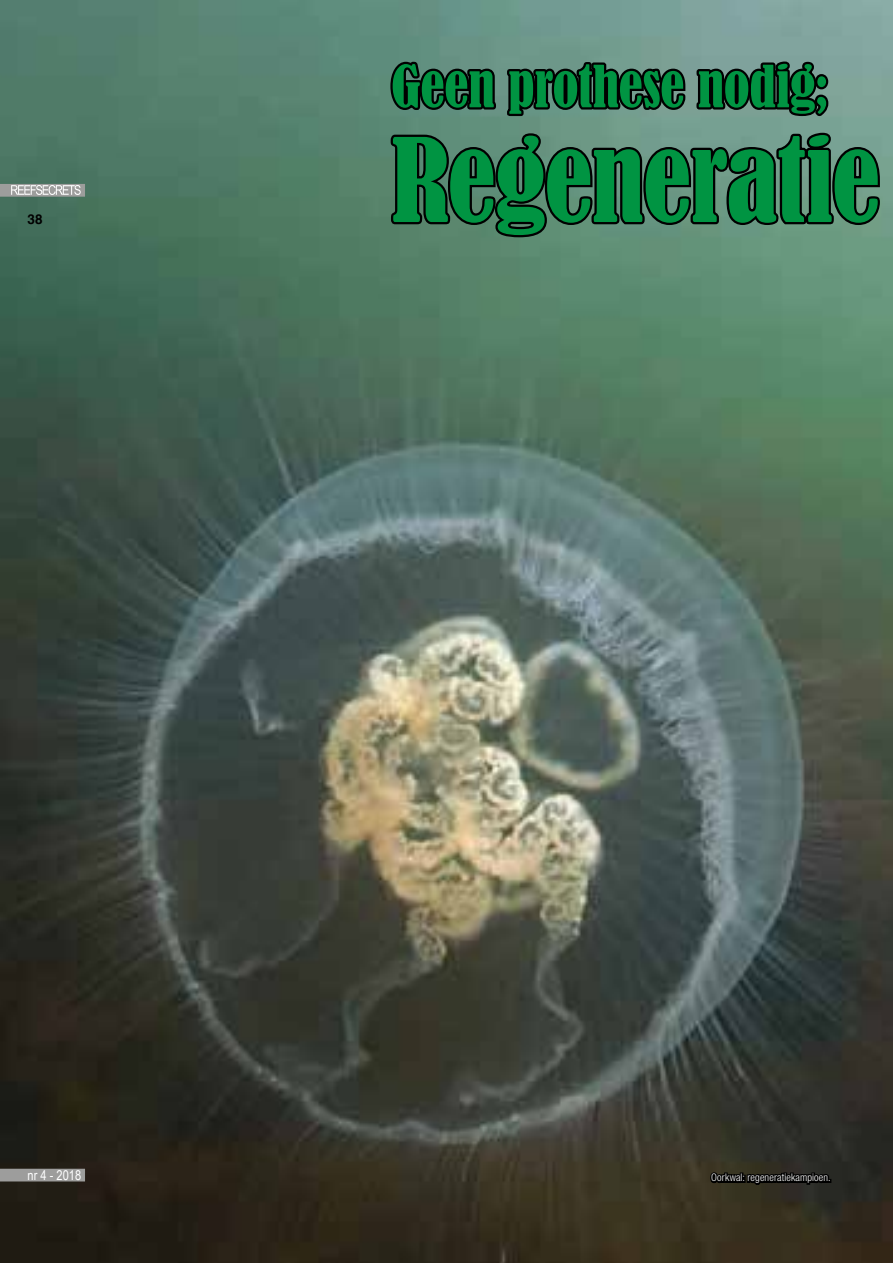
<style>
.page{position:relative;width:893px;height:1263px;background:#fff}
.page>*{position:absolute;margin:0;border:0;box-sizing:border-box;transform-origin:0 0}
.t1{font:condensed 108px "Bernard";letter-spacing:-.015em;color:#009442}
.t2{font:condensed 54px "Bernard";letter-spacing:-.005em;color:#009442}
.t3{font:13.5px "Arial Narrow";color:#fff}
.t4{font:700 13.5px "Helvetica";color:#000}
.t5{font:300 condensed 10.5px "Helvetica Neue LT Std";letter-spacing:.01em;color:#fff}
</style>
<div class="page">
<img style="left:0;top:0;width:893px;height:1263px">
<div style="left:0;top:184px;width:85px;height:13px;background:#9d9d9c"></div>
<svg style="left:11px;top:185px;width:70px;height:10px"></svg>
<div style="left:0;top:1169px;width:85px;height:12px;background:#9d9d9c"></div>
<svg style="left:388px;top:130px;width:494px;height:110px;background:#4c6d5d"></svg>
<svg style="left:388px;top:58px;width:444px;height:62px;background:#3d534c"></svg>
<svg style="left:709px;top:1147px;width:122px;height:70px;background:#2b291e"></svg>
<p class="t4" style="left:28px;top:211px;width:17px">38</p>
<h2 class="t2" style="left:391px;top:55px;width:439px">Geen prothese nodig;</h2>
<h1 class="t1" style="left:391px;top:118px;width:491px">Regeneratie</h1>
<p class="t3" style="left:28px;top:1165px;width:55px">nr 4 - 2018</p>
<p class="t5" style="left:711px;top:1172px;width:121px">Oorkwal: regeneratiekampioen.</p>
</div>
